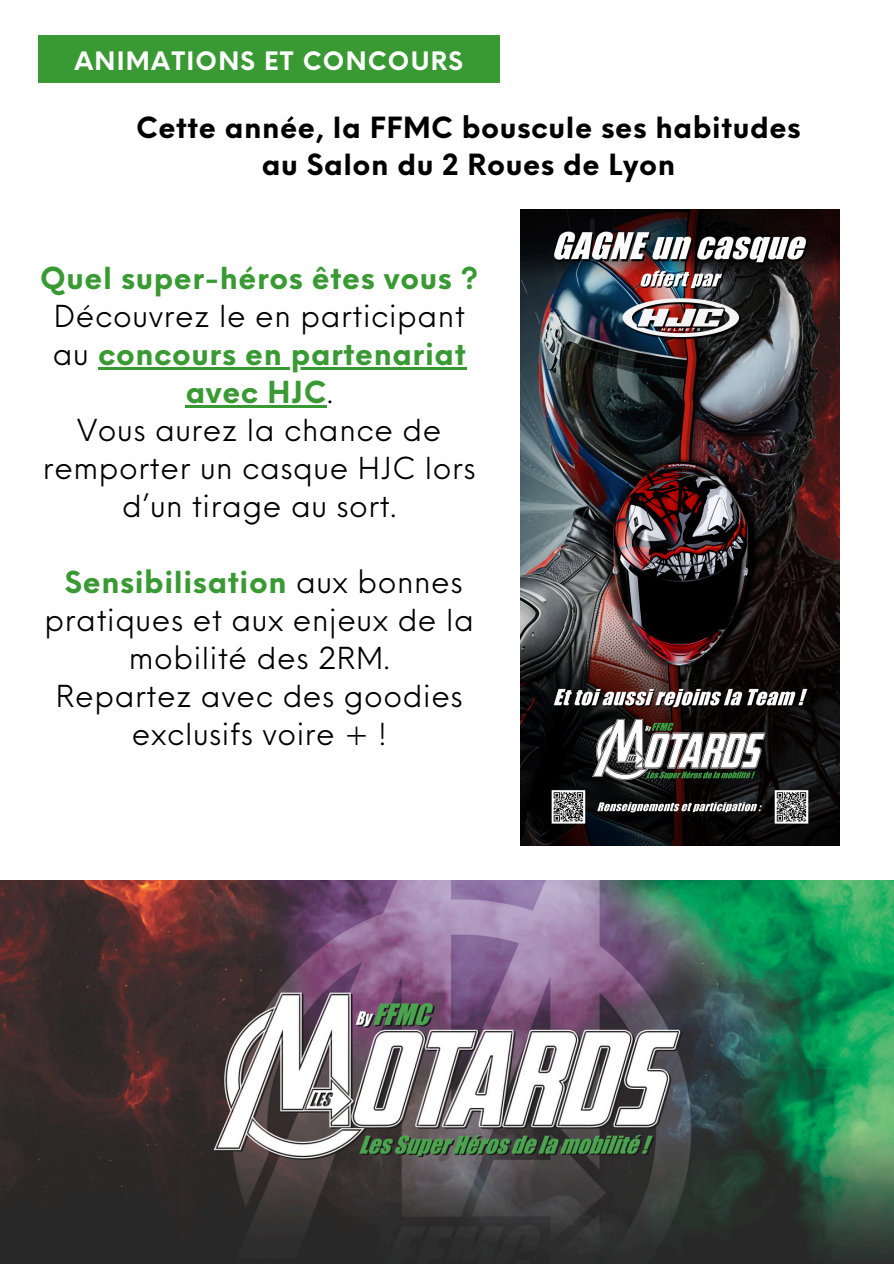
<style>
.page{position:relative;width:894px;height:1264px;background:#fff}
.page>*{position:absolute;margin:0;border:0;box-sizing:border-box;transform-origin:0 0}
.t1{font:29.55px/38px "Neue Einstellung";letter-spacing:.02em;color:#000;text-align:center}
.t2{font:700 29.55px/38px "Neue Einstellung";letter-spacing:.02em;color:#399a33;text-align:center}
.t3{font:700 28.5px/37.2px "Neue Einstellung";letter-spacing:.02em;color:#000;text-align:center}
.t4{font:700 24.75px "Neue Einstellung";letter-spacing:.05em;color:#fff}
.s1{font-weight:400;color:#000}
.s2{font-weight:700;color:#399a33}
</style>
<div class="page">
<div style="left:38px;top:35px;width:461px;height:47px;background:#399a33"></div>
<img style="left:520px;top:210px;width:319px;height:635px">
<hr style="left:98px;top:367px;width:368px;height:3px;background:#399a33">
<hr style="left:186px;top:405px;width:141px;height:3px;background:#399a33">
<img style="left:0;top:880px;width:893px;height:383px">
<p class="t4" style="left:74px;top:38px;width:390px">ANIMATIONS ET CONCOURS</p>
<h1 class="t3" style="left:136px;top:106px;width:666px">Cette année, la FFMC bouscule ses habitudes au Salon du 2 Roues de Lyon</h1>
<h2 class="t2" style="left:40px;top:256px;width:439px">Quel super-héros êtes vous ?<br><span class="s1">Découvrez le en participant au</span> concours en partenariat</h2>
<h2 class="t1" style="left:43px;top:370px;width:434px"><span class="s2">avec HJC</span>.<br>Vous aurez la chance de remporter un casque HJC lors d’un tirage au sort.</h2>
<h2 class="t2" style="left:65px;top:561px;width:399px">Sensibilisation <span class="s1">aux bonnes</span></h2>
<p class="t1" style="left:45px;top:598px;width:430px">pratiques et aux enjeux de la mobilité des 2RM.<br>Repartez avec des goodies exclusifs voire + !</p>
</div>
